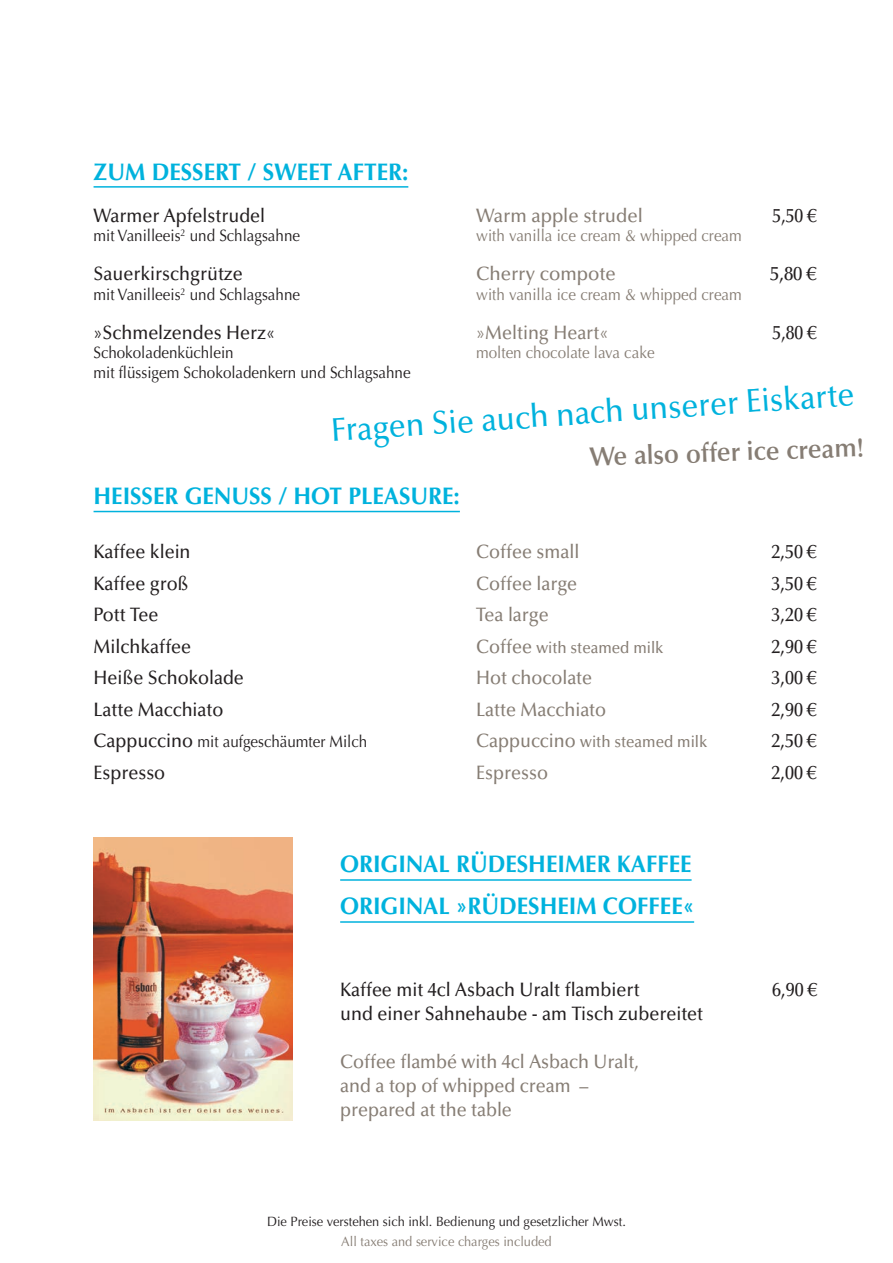
<style>
.page{position:relative;width:893px;height:1263px;background:#fff}
.page>*{position:absolute;margin:0;border:0;box-sizing:border-box;transform-origin:0 0}
.t1{font:500 33px "Optima LT";color:#00b2dd;scale:.92 1}
.t2{font:600 27px "Optima LT";color:#867d74;scale:.95 1}
.t3{font:700 24px/42px "Optima LT";color:#00b2dd;scale:.95 1}
.t4{font:500 19.5px "Optima LT";color:#231f20;scale:.92 1}
.t5{font:500 19.5px/24px "Optima LT";color:#867d74;scale:.92 1}
.t6{font:500 19.5px "Optima LT";color:#867d74;scale:.95 1}
.t7{font:500 19.5px "Optima LT";color:#231f20;scale:.9 1}
.t8{font:500 19.5px "Optima LT";color:#231f20;scale:.95 1}
.t9{font:16.5px "Optima LT";color:#231f20;scale:.92 1}
.t10{font:16.5px "Optima LT";color:#867d74;scale:.92 1}
.t11{font:500 16.5px "Optima LT";color:#867d74;scale:.92 1}
.t12{font:13.5px "Optima LT";color:#231f20;scale:.95 1}
.t13{font:13.5px "Optima LT";color:#867d74;scale:.95 1}
.s1{font-size:19.5px}
.s2{font-weight:500;font-size:19.5px}
</style>
<div class="page">
<hr style="left:94px;top:511px;width:366px;height:1px;background:#00b2dd">
<hr style="left:340px;top:879px;width:352px;height:2px;background:#00b2dd">
<hr style="left:340px;top:921px;width:354px;height:2px;background:#00b2dd">
<hr style="left:94px;top:186px;width:314px;height:2px;background:#00b2dd">
<img style="left:94px;top:838px;width:199px;height:282px">
<p class="t3" style="left:94px;top:153px;width:333px">ZUM DESSERT / SWEET AFTER:</p>
<p class="t4" style="left:94px;top:208px;width:188px">Warmer Apfelstrudel</p>
<p class="t6" style="left:476px;top:208px;width:177px">Warm apple strudel</p>
<p class="t7" style="left:773px;top:208px;width:50px">5,50 €</p>
<p class="t9" style="left:94px;top:229px;width:226px">mit Vanilleeis<sup>2</sup> und Schlagsahne</p>
<p class="t10" style="left:476px;top:229px;width:290px">with vanilla ice cream &amp; whipped cream</p>
<p class="t4" style="left:94px;top:266px;width:164px">Sauerkirschgrütze</p>
<p class="t6" style="left:476px;top:266px;width:148px">Cherry compote</p>
<p class="t8" style="left:770px;top:266px;width:50px">5,80 €</p>
<p class="t9" style="left:94px;top:287px;width:226px">mit Vanilleeis<sup>2</sup> und Schlagsahne</p>
<p class="t10" style="left:476px;top:287px;width:290px">with vanilla ice cream &amp; whipped cream</p>
<p class="t4" style="left:94px;top:325px;width:199px">»Schmelzendes Herz«</p>
<p class="t5" style="left:476px;top:322px;width:145px">»Melting Heart«</p>
<p class="t7" style="left:773px;top:325px;width:50px">5,80 €</p>
<p class="t9" style="left:94px;top:346px;width:154px">Schokoladenküchlein</p>
<p class="t10" style="left:476px;top:346px;width:195px">molten chocolate lava cake</p>
<p class="t9" style="left:94px;top:365px;width:346px">mit flüssigem Schokoladenkern und Schlagsahne</p>
<h1 class="t1" style="left:331px;top:417px;width:571px;rotate:-4deg">Fragen Sie auch nach unserer Eiskarte</h1>
<h2 class="t2" style="left:589px;top:446px;width:291px;rotate:-2deg">We also offer ice cream!</h2>
<p class="t3" style="left:94px;top:477px;width:387px">HEISSER GENUSS / HOT PLEASURE:</p>
<p class="t4" style="left:94px;top:544px;width:107px">Kaffee klein</p>
<p class="t5" style="left:476px;top:542px;width:114px">Coffee small</p>
<p class="t4" style="left:772px;top:544px;width:50px">2,50 €</p>
<p class="t4" style="left:94px;top:576px;width:105px">Kaffee groß</p>
<p class="t5" style="left:476px;top:573px;width:111px">Coffee large</p>
<p class="t4" style="left:772px;top:576px;width:50px">3,50 €</p>
<p class="t4" style="left:94px;top:607px;width:72px">Pott Tee</p>
<p class="t5" style="left:476px;top:605px;width:80px">Tea large</p>
<p class="t4" style="left:772px;top:607px;width:50px">3,20 €</p>
<p class="t4" style="left:94px;top:639px;width:108px">Milchkaffee</p>
<p class="t11" style="left:476px;top:641px;width:205px"><span class="s1">Coffee</span> with steamed milk</p>
<p class="t4" style="left:772px;top:639px;width:50px">2,90 €</p>
<p class="t4" style="left:94px;top:670px;width:165px">Heiße Schokolade</p>
<p class="t5" style="left:476px;top:668px;width:128px">Hot chocolate</p>
<p class="t4" style="left:772px;top:670px;width:50px">3,00 €</p>
<p class="t4" style="left:94px;top:702px;width:143px">Latte Macchiato</p>
<p class="t5" style="left:476px;top:699px;width:143px">Latte Macchiato</p>
<p class="t4" style="left:772px;top:702px;width:50px">2,90 €</p>
<p class="t9" style="left:94px;top:735px;width:299px"><span class="s2">Cappuccino</span> mit aufgeschäumter Milch</p>
<p class="t11" style="left:476px;top:735px;width:253px"><span class="s1">Cappuccino</span> with steamed milk</p>
<p class="t4" style="left:772px;top:733px;width:50px">2,50 €</p>
<p class="t4" style="left:94px;top:765px;width:79px">Espresso</p>
<p class="t5" style="left:476px;top:762px;width:79px">Espresso</p>
<p class="t4" style="left:772px;top:765px;width:50px">2,00 €</p>
<p class="t3" style="left:340px;top:845px;width:374px">ORIGINAL RÜDESHEIMER KAFFEE<br>ORIGINAL »RÜDESHEIM COFFEE«</p>
<p class="t4" style="left:340px;top:982px;width:327px">Kaffee mit 4cl Asbach Uralt flambiert</p>
<p class="t4" style="left:772px;top:982px;width:50px">6,90 €</p>
<p class="t4" style="left:340px;top:1006px;width:396px">und einer Sahnehaube - am Tisch zubereitet</p>
<p class="t5" style="left:340px;top:1052px;width:326px">Coffee flambé with 4cl Asbach Uralt, and a top of whipped cream – prepared at the table</p>
<p class="t12" style="left:267px;top:1216px;width:379px">Die Preise verstehen sich inkl. Bedienung und gesetzlicher Mwst.</p>
<p class="t13" style="left:341px;top:1236px;width:223px">All taxes and service charges included</p>
</div>
